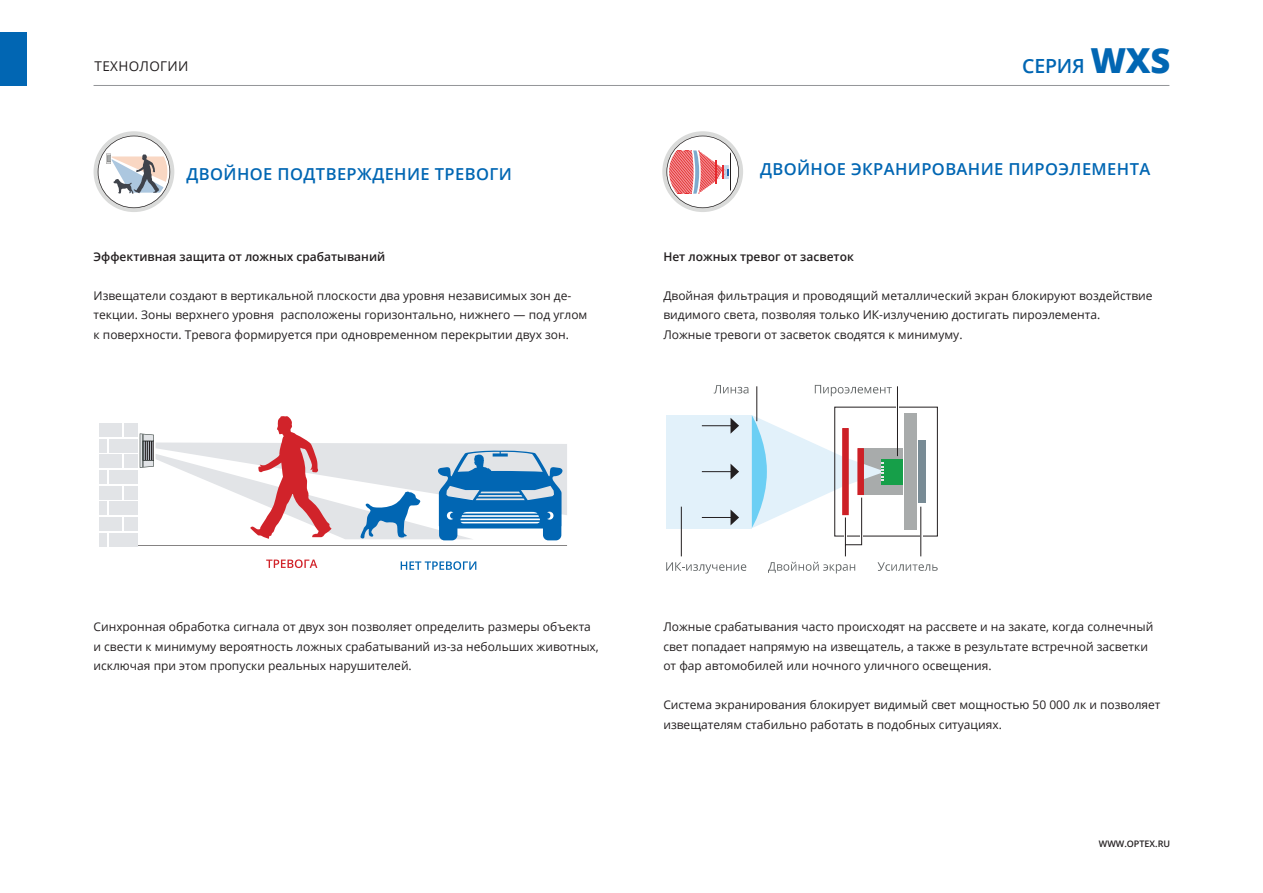
<style>
.page{position:relative;width:1263px;height:893px;background:#fff}
.page>*{position:absolute;margin:0;border:0;box-sizing:border-box;transform-origin:0 0}
.t1{font:600 19.5px "Open Sans";letter-spacing:-.01em;color:#0166b3}
.t2{font:600 16.5px "Open Sans";letter-spacing:.025em;color:#0166b3}
.t3{font:13.5px "Open Sans";letter-spacing:.025em;color:#231f20}
.t4{font:12px/19.5px "Open Sans";color:#231f20}
.t5{font:600 12px "Open Sans";color:#231f20}
.t6{font:600 9px "Open Sans";color:#231f20}
.s1{font-weight:800;font-size:34.5px}
</style>
<div class="page">
<div style="left:0;top:32px;width:27px;height:54px;background:#0166b3"></div>
<hr style="left:94px;top:85px;width:1075px;height:1px;background:#939598">
<svg style="left:94px;top:131px;width:80px;height:81px"></svg>
<svg style="left:401px;top:561px;width:75px;height:9px"></svg>
<svg style="left:266px;top:559px;width:51px;height:9px"></svg>
<svg style="left:137px;top:416px;width:430px;height:130px"></svg>
<div style="left:124px;top:423px;width:14px;height:14px;background:#e2e4e7"></div>
<div style="left:109px;top:439px;width:29px;height:13px;background:#e2e4e7"></div>
<div style="left:124px;top:454px;width:14px;height:14px;background:#e2e4e7"></div>
<div style="left:109px;top:470px;width:29px;height:14px;background:#e2e4e7"></div>
<div style="left:124px;top:486px;width:14px;height:13px;background:#e2e4e7"></div>
<div style="left:109px;top:501px;width:29px;height:14px;background:#e2e4e7"></div>
<div style="left:124px;top:517px;width:14px;height:14px;background:#e2e4e7"></div>
<div style="left:109px;top:533px;width:29px;height:13px;background:#e2e4e7"></div>
<div style="left:100px;top:533px;width:7px;height:13px;background:#e2e4e7"></div>
<div style="left:100px;top:517px;width:22px;height:14px;background:#e2e4e7"></div>
<div style="left:100px;top:501px;width:7px;height:14px;background:#e2e4e7"></div>
<div style="left:100px;top:486px;width:22px;height:13px;background:#e2e4e7"></div>
<div style="left:100px;top:470px;width:7px;height:14px;background:#e2e4e7"></div>
<div style="left:100px;top:454px;width:22px;height:14px;background:#e2e4e7"></div>
<div style="left:100px;top:439px;width:7px;height:13px;background:#e2e4e7"></div>
<div style="left:100px;top:423px;width:22px;height:14px;background:#e2e4e7"></div>
<svg style="left:666px;top:385px;width:272px;height:189px"></svg>
<svg style="left:662px;top:131px;width:81px;height:81px"></svg>
<hr style="left:731px;top:140px;width:1px;height:65px;background:#231f20">
<p class="t3" style="left:95px;top:57px;width:95px">ТЕХНОЛОГИИ</p>
<h2 class="t2" style="left:187px;top:162px;width:327px">ДВОЙНОЕ ПОДТВЕРЖДЕНИЕ ТРЕВОГИ</h2>
<p class="t5" style="left:94px;top:248px;width:293px">Эффективная защита от ложных срабатываний</p>
<p class="t4" style="left:94px;top:285px;width:495px">Извещатели создают в вертикальной плоскости два уровня независимых зон де&shy;текции. Зоны верхнего уровня расположены горизонтально, нижнего — под углом к поверхности. Тревога формируется при одновременном перекрытии двух зон.</p>
<h1 class="t1" style="left:1022px;top:52px;width:150px">СЕРИЯ <span class="s1">WXS</span></h1>
<h2 class="t2" style="left:760px;top:158px;width:392px">ДВОЙНОЕ ЭКРАНИРОВАНИЕ ПИРОЭЛЕМЕНТА</h2>
<p class="t5" style="left:663px;top:248px;width:192px">Нет ложных тревог от засветок</p>
<p class="t4" style="left:663px;top:285px;width:491px">Двойная фильтрация и проводящий металлический экран блокируют воздействие видимого света, позволяя только ИК-излучению достигать пироэлемента.<br>Ложные тревоги от засветок сводятся к минимуму.</p>
<p class="t4" style="left:94px;top:617px;width:507px">Синхронная обработка сигнала от двух зон позволяет определить размеры объекта и свести к минимуму вероятность ложных срабатываний из-за небольших животных, исключая при этом пропуски реальных нарушителей.</p>
<p class="t4" style="left:663px;top:617px;width:491px">Ложные срабатывания часто происходят на рассвете и на закате, когда солнечный свет попадает напрямую на извещатель, а также в результате встречной засветки от фар автомобилей или ночного уличного освещения.</p>
<p class="t4" style="left:663px;top:695px;width:499px">Система экранирования блокирует видимый свет мощностью 50 000 лк и позволяет извещателям стабильно работать в подобных ситуациях.</p>
<p class="t6" style="left:1099px;top:838px;width:73px">WWW.OPTEX.RU</p>
</div>
